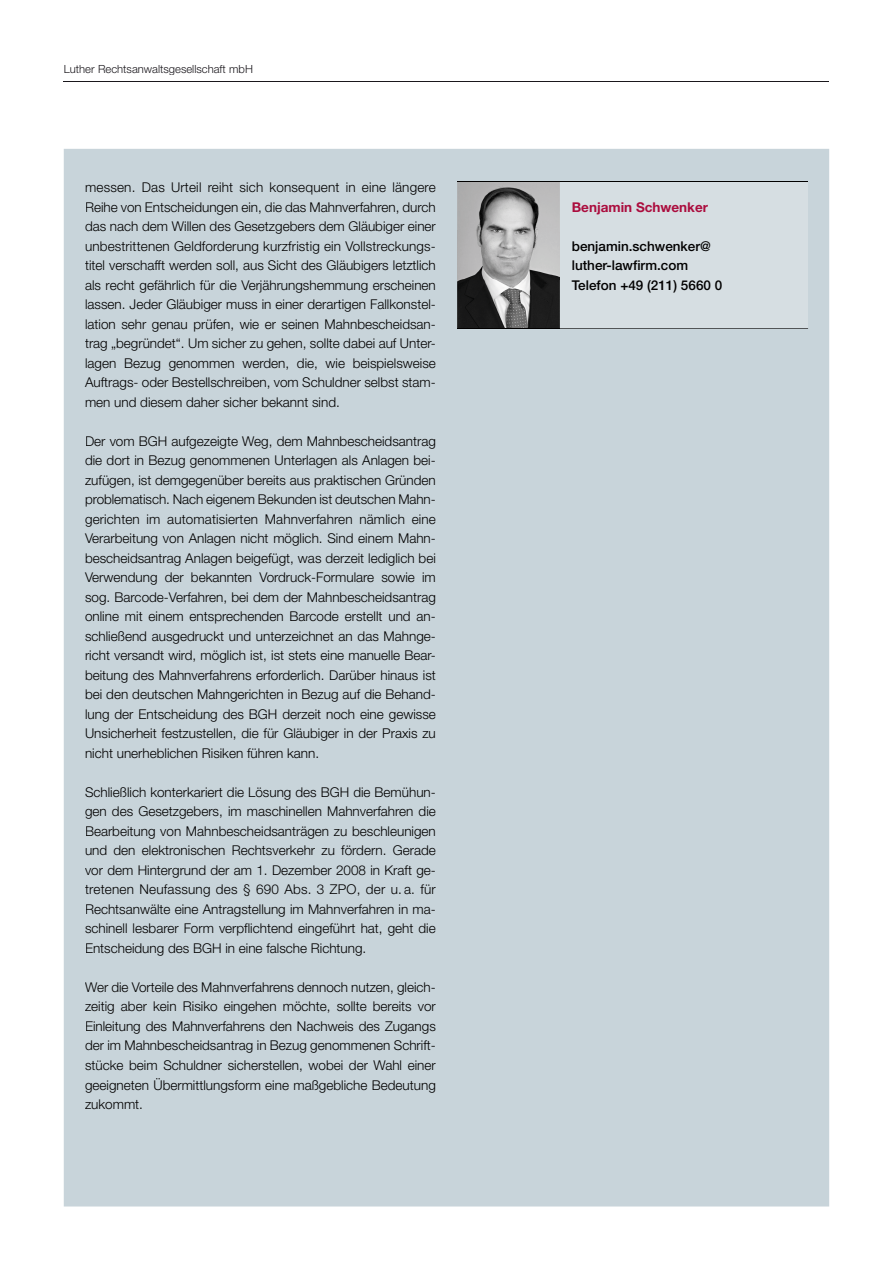
<style>
.page{position:relative;width:893px;height:1263px;background:#fff}
.page>*{position:absolute;margin:0;border:0;box-sizing:border-box;transform-origin:0 0}
.t1{font:300 13.5px/19.5px "Helvetica Neue";color:#010000;text-align:justify}
.t2{font:500 13.5px/19.5px "Helvetica Neue";color:#010000}
.t3{font:700 13.5px "Helvetica Neue";color:#ab0d3e}
.t4{font:300 11.25px "Helvetica Neue";color:#1a171c}
</style>
<div class="page">
<hr style="left:64px;top:81px;width:765px;height:1px;background:#1a171c">
<div style="left:64px;top:149px;width:765px;height:1057px;background:#c8d4da"></div>
<div style="left:457px;top:181px;width:351px;height:148px;background:#d6dee2"></div>
<img style="left:457px;top:181px;width:103px;height:147px">
<svg style="left:457px;top:328px;width:103px;height:1px"></svg>
<hr style="left:560px;top:328px;width:248px;height:1px;background:#010000">
<hr style="left:560px;top:181px;width:248px;height:1px;background:#010000">
<p class="t4" style="left:64px;top:62px;width:191px">Luther Rechtsanwaltsgesellschaft mbH</p>
<p class="t1" style="left:85px;top:178px;width:352px">messen. Das Urteil reiht sich konsequent in eine längere Reihe von Entscheidungen ein, die das Mahnverfahren, durch das nach dem Willen des Gesetzgebers dem Gläubiger einer unbestrittenen Geldforderung kurzfristig ein Vollstreckungs&shy;titel verschafft werden soll, aus Sicht des Gläubigers letztlich als recht gefährlich für die Verjährungshemmung erscheinen lassen. Jeder Gläubiger muss in einer derartigen Fallkonstel&shy;lation sehr genau prüfen, wie er seinen Mahnbescheidsan&shy;trag „begründet“. Um sicher zu gehen, sollte dabei auf Unter&shy;lagen Bezug genommen werden, die, wie beispielsweise Auftrags- oder Bestellschreiben, vom Schuldner selbst stam&shy;men und diesem daher sicher bekannt sind.</p>
<p class="t1" style="left:85px;top:431px;width:352px">Der vom BGH aufgezeigte Weg, dem Mahnbescheidsantrag die dort in Bezug genommenen Unterlagen als Anlagen bei&shy;zufügen, ist demgegenüber bereits aus praktischen Gründen problematisch. Nach eigenem Bekunden ist deutschen Mahn&shy;gerichten im automatisierten Mahnverfahren nämlich eine Verarbeitung von Anlagen nicht möglich. Sind einem Mahn&shy;bescheidsantrag Anlagen beigefügt, was derzeit lediglich bei Verwendung der bekannten Vordruck-Formulare sowie im sog. Barcode-Verfahren, bei dem der Mahnbescheidsantrag online mit einem entsprechenden Barcode erstellt und an&shy;schließend ausgedruckt und unterzeichnet an das Mahnge&shy;richt versandt wird, möglich ist, ist stets eine manuelle Bear&shy;beitung des Mahnverfahrens erforderlich. Darüber hinaus ist bei den deutschen Mahngerichten in Bezug auf die Behand&shy;lung der Entscheidung des BGH derzeit noch eine gewisse Unsicherheit festzustellen, die für Gläubiger in der Praxis zu nicht unerheblichen Risiken führen kann.</p>
<p class="t1" style="left:85px;top:782px;width:352px">Schließlich konterkariert die Lösung des BGH die Bemühun&shy;gen des Gesetzgebers, im maschinellen Mahnverfahren die Bearbeitung von Mahnbescheidsanträgen zu beschleunigen und den elektronischen Rechtsverkehr zu fördern. Gerade vor dem Hintergrund der am 1. Dezember 2008 in Kraft ge&shy;tretenen Neufassung des § 690 Abs. 3 ZPO, der u. a. für Rechtsanwälte eine Antragstellung im Mahnverfahren in ma&shy;schinell lesbarer Form verpflichtend eingeführt hat, geht die Entscheidung des BGH in eine falsche Richtung.</p>
<p class="t1" style="left:85px;top:977px;width:352px">Wer die Vorteile des Mahnverfahrens dennoch nutzen, gleich&shy;zeitig aber kein Risiko eingehen möchte, sollte bereits vor Einleitung des Mahnverfahrens den Nachweis des Zugangs der im Mahnbescheidsantrag in Bezug genommenen Schrift&shy;stücke beim Schuldner sicherstellen, wobei der Wahl einer geeigneten Übermittlungsform eine maßgebliche Bedeutung zukommt.</p>
<p class="t3" style="left:572px;top:199px;width:138px">Benjamin Schwenker</p>
<p class="t2" style="left:572px;top:236px;width:152px">benjamin.schwenker@ luther-lawfirm.com<br>Telefon +49 (211) 5660 0</p>
</div>
